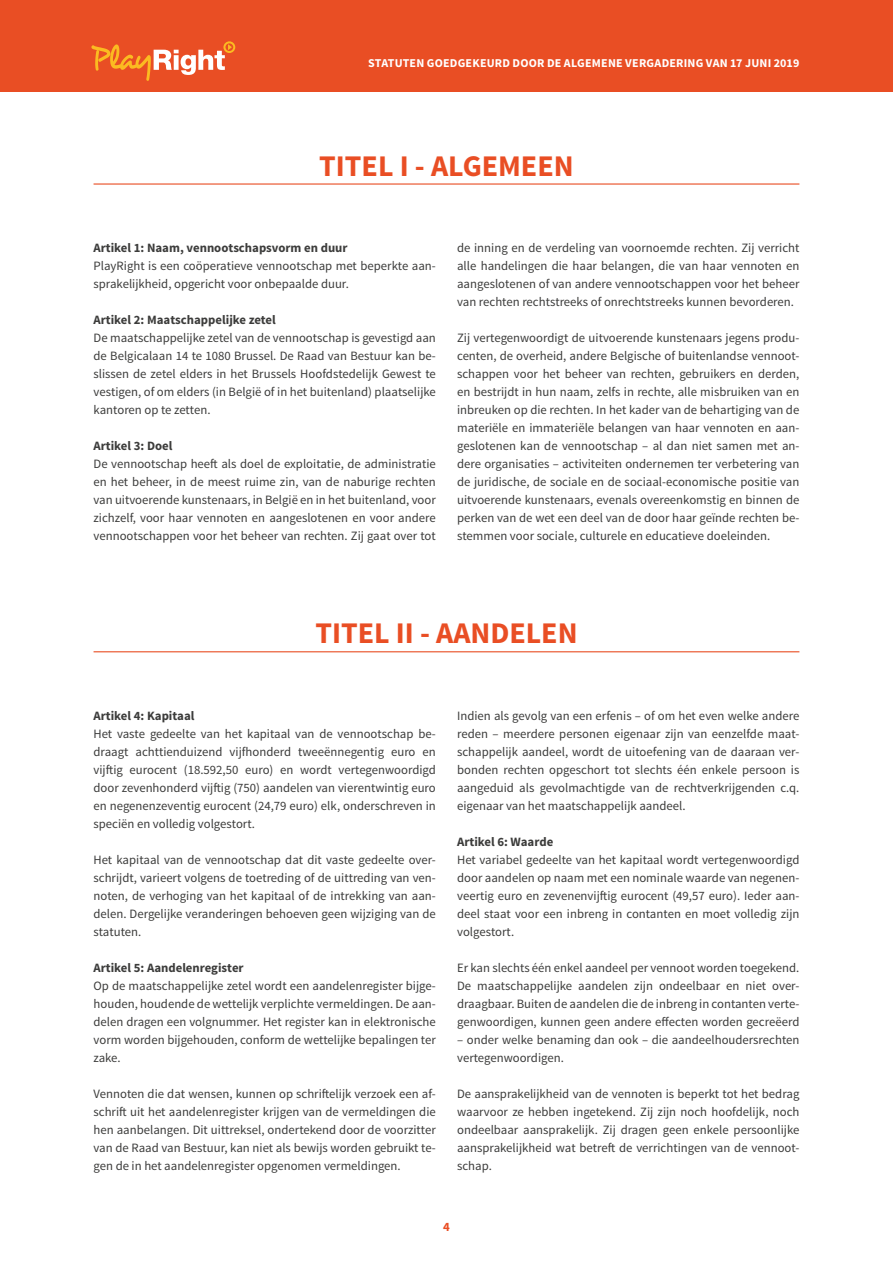
<style>
.page{position:relative;width:893px;height:1263px;background:#fff}
.page>*{position:absolute;margin:0;border:0;box-sizing:border-box;transform-origin:0 0}
.t1{font:700 30px "Source Sans Pro";color:#e94e24}
.t2{font:12.75px/18px "Source Sans Pro";color:#3c3c3b;text-align:justify}
.t3{font:700 12.75px "Source Sans Pro";color:#3c3c3b}
.t4{font:700 12.75px "Source Sans Pro";color:#e94e24}
.t5{font:700 12px "Source Sans Pro";letter-spacing:.015em;color:#fff}
</style>
<div class="page">
<div style="left:0;top:0;width:893px;height:92px;background:#e94e24"></div>
<svg style="left:91px;top:41px;width:144px;height:40px"></svg>
<hr style="left:94px;top:183px;width:705px;height:2px;background:#e94e24">
<hr style="left:94px;top:651px;width:705px;height:1px;background:#e94e24">
<p class="t5" style="left:368px;top:55px;width:433px">STATUTEN GOEDGEKEURD DOOR DE ALGEMENE VERGADERING VAN 17 JUNI 2019</p>
<h1 class="t1" style="left:319px;top:146px;width:256px">TITEL I - ALGEMEEN</h1>
<p class="t3" style="left:94px;top:240px;width:256px">Artikel 1: Naam, vennootschapsvorm en duur</p>
<p class="t2" style="left:94px;top:257px;width:344px">PlayRight is een coöperatieve vennootschap met beperkte aan&shy;sprakelijkheid, opgericht voor onbepaalde duur.</p>
<p class="t3" style="left:94px;top:312px;width:184px">Artikel 2: Maatschappelijke zetel</p>
<p class="t2" style="left:94px;top:329px;width:344px">De maatschappelijke zetel van de vennootschap is gevestigd aan de Belgicalaan 14 te 1080 Brussel. De Raad van Bestuur kan be&shy;slissen de zetel elders in het Brussels Hoofdstedelijk Gewest te vestigen, of om elders (in België of in het buitenland) plaatselijke kantoren op te zetten.</p>
<p class="t3" style="left:94px;top:438px;width:80px">Artikel 3: Doel</p>
<p class="t2" style="left:94px;top:455px;width:344px">De vennootschap heeft als doel de exploitatie, de administratie en het beheer, in de meest ruime zin, van de naburige rechten van uitvoerende kunstenaars, in België en in het buitenland, voor zichzelf, voor haar vennoten en aangeslotenen en voor andere vennootschappen voor het beheer van rechten. Zij gaat over tot</p>
<p class="t2" style="left:457px;top:239px;width:344px">de inning en de verdeling van voornoemde rechten. Zij verricht alle handelingen die haar belangen, die van haar vennoten en aangeslotenen of van andere vennootschappen voor het beheer van rechten rechtstreeks of onrechtstreeks kunnen bevorderen.</p>
<p class="t2" style="left:457px;top:329px;width:344px">Zij vertegenwoordigt de uitvoerende kunstenaars jegens produ&shy;centen, de overheid, andere Belgische of buitenlandse vennoot&shy;schappen voor het beheer van rechten, gebruikers en derden, en bestrijdt in hun naam, zelfs in rechte, alle misbruiken van en inbreuken op die rechten. In het kader van de behartiging van de materiële en immateriële belangen van haar vennoten en aan&shy;geslotenen kan de vennootschap – al dan niet samen met an&shy;dere organisaties – activiteiten ondernemen ter verbetering van de juridische, de sociale en de sociaal-economische positie van uitvoerende kunstenaars, evenals overeenkomstig en binnen de perken van de wet een deel van de door haar geïnde rechten be&shy;stemmen voor sociale, culturele en educatieve doeleinden.</p>
<h1 class="t1" style="left:315px;top:614px;width:264px">TITEL II - AANDELEN</h1>
<p class="t3" style="left:94px;top:708px;width:102px">Artikel 4: Kapitaal</p>
<p class="t2" style="left:94px;top:725px;width:344px">Het vaste gedeelte van het kapitaal van de vennootschap be&shy;draagt achttienduizend vijfhonderd tweeënnegentig euro en vijftig eurocent (18.592,50 euro) en wordt vertegenwoordigd door zevenhonderd vijftig (750) aandelen van vierentwintig euro en negenenzeventig eurocent (24,79 euro) elk, onderschreven in speciën en volledig volgestort.</p>
<p class="t2" style="left:94px;top:851px;width:344px">Het kapitaal van de vennootschap dat dit vaste gedeelte over&shy;schrijdt, varieert volgens de toetreding of de uittreding van ven&shy;noten, de verhoging van het kapitaal of de intrekking van aan&shy;delen. Dergelijke veranderingen behoeven geen wijziging van de statuten.</p>
<p class="t3" style="left:94px;top:960px;width:152px">Artikel 5: Aandelenregister</p>
<p class="t2" style="left:94px;top:977px;width:344px">Op de maatschappelijke zetel wordt een aandelenregister bijge&shy;houden, houdende de wettelijk verplichte vermeldingen. De aan&shy;delen dragen een volgnummer. Het register kan in elektronische vorm worden bijgehouden, conform de wettelijke bepalingen ter zake.</p>
<p class="t2" style="left:94px;top:1085px;width:344px">Vennoten die dat wensen, kunnen op schriftelijk verzoek een af&shy;schrift uit het aandelenregister krijgen van de vermeldingen die hen aanbelangen. Dit uittreksel, ondertekend door de voorzitter van de Raad van Bestuur, kan niet als bewijs worden gebruikt te&shy;gen de in het aandelenregister opgenomen vermeldingen.</p>
<p class="t2" style="left:457px;top:707px;width:344px">Indien als gevolg van een erfenis – of om het even welke andere reden – meerdere personen eigenaar zijn van eenzelfde maat&shy;schappelijk aandeel, wordt de uitoefening van de daaraan ver&shy;bonden rechten opgeschort tot slechts één enkele persoon is aangeduid als gevolmachtigde van de rechtverkrijgenden c.q. eigenaar van het maatschappelijk aandeel.</p>
<p class="t3" style="left:457px;top:834px;width:98px">Artikel 6: Waarde</p>
<p class="t2" style="left:457px;top:851px;width:344px">Het variabel gedeelte van het kapitaal wordt vertegenwoordigd door aandelen op naam met een nominale waarde van negenen&shy;veertig euro en zevenenvijftig eurocent (49,57 euro). Ieder aan&shy;deel staat voor een inbreng in contanten en moet volledig zijn volgestort.</p>
<p class="t2" style="left:457px;top:959px;width:344px">Er kan slechts één enkel aandeel per vennoot worden toegekend.<br>De maatschappelijke aandelen zijn ondeelbaar en niet over&shy;draagbaar. Buiten de aandelen die de inbreng in contanten verte&shy;genwoordigen, kunnen geen andere effecten worden gecreëerd</p>
<p class="t2" style="left:457px;top:1031px;width:344px">– onder welke benaming dan ook – die aandeelhoudersrechten vertegenwoordigen.</p>
<p class="t2" style="left:457px;top:1085px;width:344px">De aansprakelijkheid van de vennoten is beperkt tot het bedrag waarvoor ze hebben ingetekend. Zij zijn noch hoofdelijk, noch ondeelbaar aansprakelijk. Zij dragen geen enkele persoonlijke aansprakelijkheid wat betreft de verrichtingen van de vennoot&shy;schap.</p>
<p class="t4" style="left:443px;top:1219px;width:8px">4</p>
</div>
